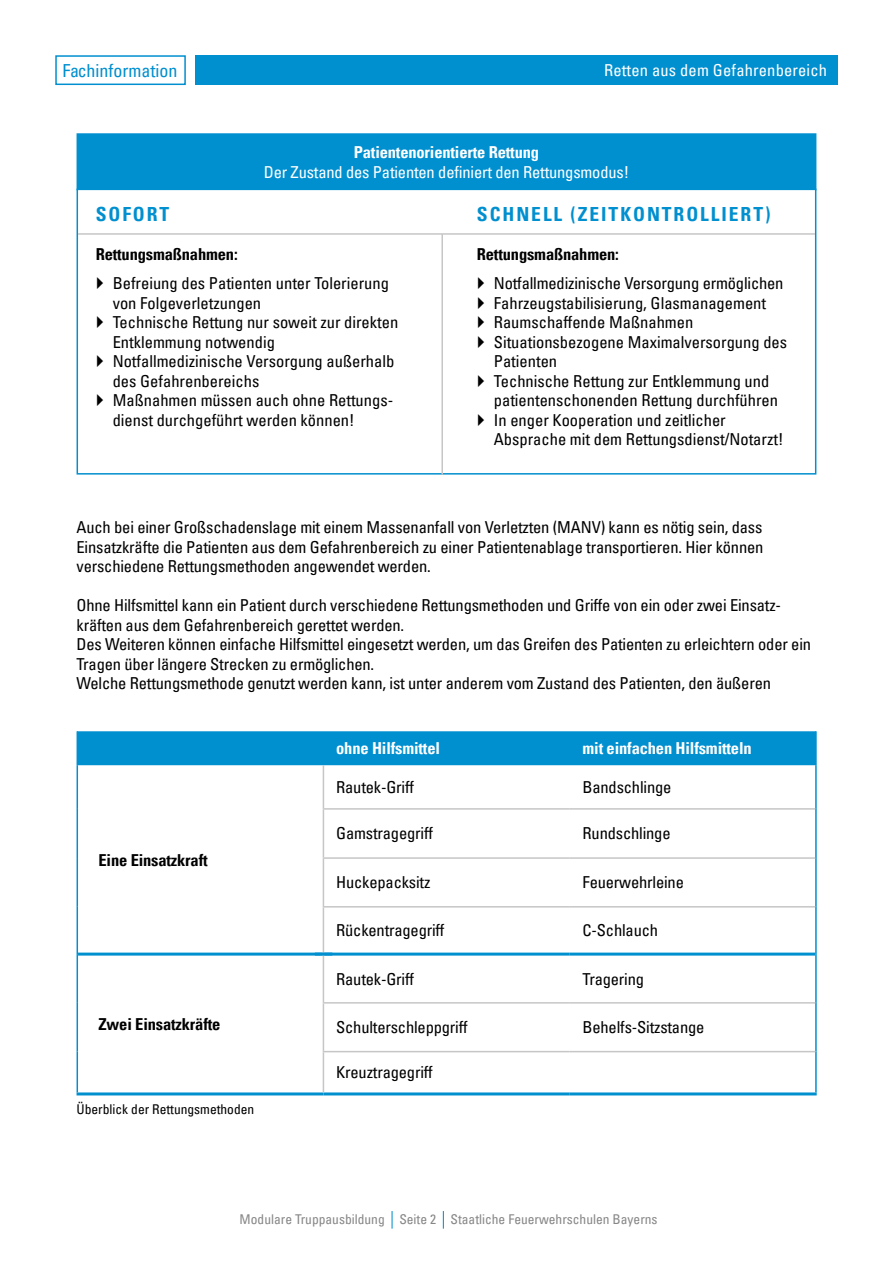
<style>
.page{position:relative;width:893px;height:1263px;background:#fff}
.page>*{position:absolute;margin:0;border:0;box-sizing:border-box;transform-origin:0 0}
.t1{font:700 condensed 19.5px "Univers LT Pro";letter-spacing:.1em;color:#008fcf}
.t2{font:condensed 18px "Univers LT Pro";color:#008fcf}
.t3{font:condensed 16.5px/19.5px "Univers LT Pro";letter-spacing:-.01em;color:#000}
.t4{font:700 condensed 16.5px "Univers LT Pro";letter-spacing:-.01em;color:#000}
.t5{font:700 condensed 16.5px "Univers LT Pro";letter-spacing:-.01em;color:#fff}
.t6{font:condensed 16.5px "Univers LT Pro";letter-spacing:-.01em;color:#fff}
.t7{font:condensed 16.5px "Univers LT Pro";letter-spacing:.01em;color:#fff}
.t8{font:condensed 13.5px "Univers LT Pro";color:#878787}
.t9{font:condensed 13.5px "Univers LT Pro";color:#000}
</style>
<div class="page">
<svg style="left:392px;top:1211px;width:1px;height:17px"></svg>
<svg style="left:443px;top:1211px;width:1px;height:17px"></svg>
<div style="left:55px;top:55px;width:131px;height:30px;border:2px solid #008fcf"></div>
<div style="left:195px;top:55px;width:643px;height:30px;background:#008fcf"></div>
<div style="left:78px;top:731px;width:737px;height:34px;background:#008fcf"></div>
<hr style="left:77px;top:1092px;width:246px;height:3px;background:#008fcf">
<hr style="left:570px;top:1092px;width:247px;height:3px;background:#008fcf">
<hr style="left:323px;top:1092px;width:247px;height:3px;background:#008fcf">
<hr style="left:77px;top:731px;width:1px;height:34px;background:#008fcf">
<hr style="left:77px;top:765px;width:1px;height:44px;background:#008fcf">
<hr style="left:77px;top:809px;width:1px;height:49px;background:#008fcf">
<hr style="left:77px;top:858px;width:1px;height:49px;background:#008fcf">
<hr style="left:77px;top:907px;width:1px;height:47px;background:#008fcf">
<hr style="left:77px;top:954px;width:1px;height:49px;background:#008fcf">
<hr style="left:77px;top:1003px;width:1px;height:48px;background:#008fcf">
<hr style="left:77px;top:1051px;width:1px;height:41px;background:#008fcf">
<hr style="left:815px;top:731px;width:2px;height:34px;background:#008fcf">
<hr style="left:815px;top:765px;width:2px;height:44px;background:#008fcf">
<hr style="left:815px;top:809px;width:2px;height:49px;background:#008fcf">
<hr style="left:815px;top:858px;width:2px;height:49px;background:#008fcf">
<hr style="left:815px;top:907px;width:2px;height:47px;background:#008fcf">
<hr style="left:815px;top:954px;width:2px;height:49px;background:#008fcf">
<hr style="left:815px;top:1003px;width:2px;height:48px;background:#008fcf">
<hr style="left:815px;top:1051px;width:2px;height:41px;background:#008fcf">
<hr style="left:323px;top:808px;width:247px;height:2px;background:#c6c6c6">
<hr style="left:570px;top:808px;width:245px;height:2px;background:#c6c6c6">
<hr style="left:323px;top:1002px;width:247px;height:1px;background:#c6c6c6">
<hr style="left:570px;top:1002px;width:245px;height:1px;background:#c6c6c6">
<hr style="left:323px;top:857px;width:247px;height:2px;background:#c6c6c6">
<hr style="left:570px;top:857px;width:245px;height:2px;background:#c6c6c6">
<hr style="left:323px;top:906px;width:247px;height:1px;background:#c6c6c6">
<hr style="left:570px;top:906px;width:245px;height:1px;background:#c6c6c6">
<hr style="left:323px;top:1051px;width:247px;height:1px;background:#c6c6c6">
<hr style="left:78px;top:952px;width:245px;height:3px;background:#008fcf">
<hr style="left:324px;top:952px;width:246px;height:3px;background:#008fcf">
<hr style="left:570px;top:952px;width:245px;height:3px;background:#008fcf">
<hr style="left:323px;top:765px;width:1px;height:43px;background:#c6c6c6">
<hr style="left:323px;top:810px;width:1px;height:47px;background:#c6c6c6">
<hr style="left:323px;top:859px;width:1px;height:47px;background:#c6c6c6">
<hr style="left:323px;top:907px;width:1px;height:47px;background:#c6c6c6">
<hr style="left:323px;top:954px;width:1px;height:48px;background:#c6c6c6">
<hr style="left:323px;top:1003px;width:1px;height:48px;background:#c6c6c6">
<hr style="left:323px;top:1052px;width:1px;height:40px;background:#c6c6c6">
<hr style="left:570px;top:1051px;width:245px;height:1px;background:#c6c6c6">
<hr style="left:315px;top:952px;width:17px;height:3px;background:#008fcf">
<div style="left:77px;top:134px;width:739px;height:56px;background:#008fcf"></div>
<div style="left:77px;top:133px;width:739px;height:57px;border:2px solid #008fcf"></div>
<div style="left:77px;top:189px;width:739px;height:286px;background:#fff;border:2px solid #008fcf"></div>
<hr style="left:441px;top:234px;width:2px;height:241px;background:#c6c6c6">
<hr style="left:78px;top:233px;width:737px;height:2px;background:#c6c6c6">
<p class="t2" style="left:62px;top:59px;width:117px">Fachinformation</p>
<p class="t7" style="left:604px;top:60px;width:224px">Retten aus dem Gefahrenbereich</p>
<p class="t5" style="left:354px;top:142px;width:187px">Patientenorientierte Rettung</p>
<p class="t6" style="left:264px;top:162px;width:367px">Der Zustand des Patienten definiert den Rettungsmodus!</p>
<p class="t1" style="left:96px;top:202px;width:75px">SOFORT</p>
<p class="t4" style="left:96px;top:244px;width:144px">Rettungsmaßnahmen:</p>
<p class="t3" style="left:113px;top:273px;width:287px">Befreiung des Patienten unter Tolerierung von Folgeverletzungen<br>Technische Rettung nur soweit zur direkten Entklemmung notwendig Notfallmedizinische Versorgung außerhalb des Gefahrenbereichs<br>Maßnahmen müssen auch ohne Rettungs&shy;dienst durchgeführt werden können!</p>
<p class="t1" style="left:477px;top:202px;width:295px">SCHNELL (ZEITKONTROLLIERT)</p>
<p class="t4" style="left:477px;top:244px;width:144px">Rettungsmaßnahmen:</p>
<p class="t3" style="left:494px;top:273px;width:295px">Notfallmedizinische Versorgung ermöglichen Fahrzeugstabilisierung, Glasmanagement Raumschaffende Maßnahmen Situationsbezogene Maximalversorgung des Patienten<br>Technische Rettung zur Entklemmung und patientenschonenden Rettung durchführen In enger Kooperation und zeitlicher Absprache mit dem Rettungsdienst/Notarzt!</p>
<p class="t3" style="left:77px;top:517px;width:688px;text-align:justify">Auch bei einer Großschadenslage mit einem Massenanfall von Verletzten (MANV) kann es nötig sein, dass Einsatzkräfte die Patienten aus dem Gefahrenbereich zu einer Patientenablage transportieren. Hier können verschiedene Rettungsmethoden angewendet werden.</p>
<p class="t3" style="left:77px;top:595px;width:736px">Ohne Hilfsmittel kann ein Patient durch verschiedene Rettungsmethoden und Griffe von ein oder zwei Einsatz&shy;kräften aus dem Gefahrenbereich gerettet werden.<br>Des Weiteren können einfache Hilfsmittel eingesetzt werden, um das Greifen des Patienten zu erleichtern oder ein Tragen über längere Strecken zu ermöglichen.<br>Welche Rettungsmethode genutzt werden kann, ist unter anderem vom Zustand des Patienten, den äußeren</p>
<p class="t4" style="left:99px;top:850px;width:111px">Eine Einsatzkraft</p>
<p class="t4" style="left:99px;top:1014px;width:123px">Zwei Einsatzkräfte</p>
<p class="t9" style="left:77px;top:1101px;width:179px">Überblick der Rettungsmethoden</p>
<p class="t5" style="left:336px;top:738px;width:105px">ohne Hilfsmittel</p>
<p class="t5" style="left:583px;top:738px;width:171px">mit einfachen Hilfsmitteln</p>
<p class="t3" style="left:336px;top:777px;width:79px">Rautek-Griff</p>
<p class="t3" style="left:583px;top:777px;width:90px">Bandschlinge</p>
<p class="t3" style="left:336px;top:823px;width:98px">Gamstragegriff</p>
<p class="t3" style="left:583px;top:823px;width:90px">Rundschlinge</p>
<p class="t3" style="left:336px;top:872px;width:96px">Huckepacksitz</p>
<p class="t3" style="left:583px;top:872px;width:103px">Feuerwehrleine</p>
<p class="t3" style="left:336px;top:920px;width:110px">Rückentragegriff</p>
<p class="t3" style="left:583px;top:920px;width:77px">C-Schlauch</p>
<p class="t3" style="left:336px;top:969px;width:79px">Rautek-Griff</p>
<p class="t3" style="left:583px;top:969px;width:63px">Tragering</p>
<p class="t3" style="left:336px;top:1017px;width:133px">Schulterschleppgriff</p>
<p class="t3" style="left:583px;top:1017px;width:123px">Behelfs-Sitzstange</p>
<p class="t3" style="left:336px;top:1062px;width:98px">Kreuztragegriff</p>
<p class="t8" style="left:240px;top:1211px;width:419px">Modulare Truppausbildung Seite 2 Staatliche Feuerwehrschulen Bayerns</p>
</div>
